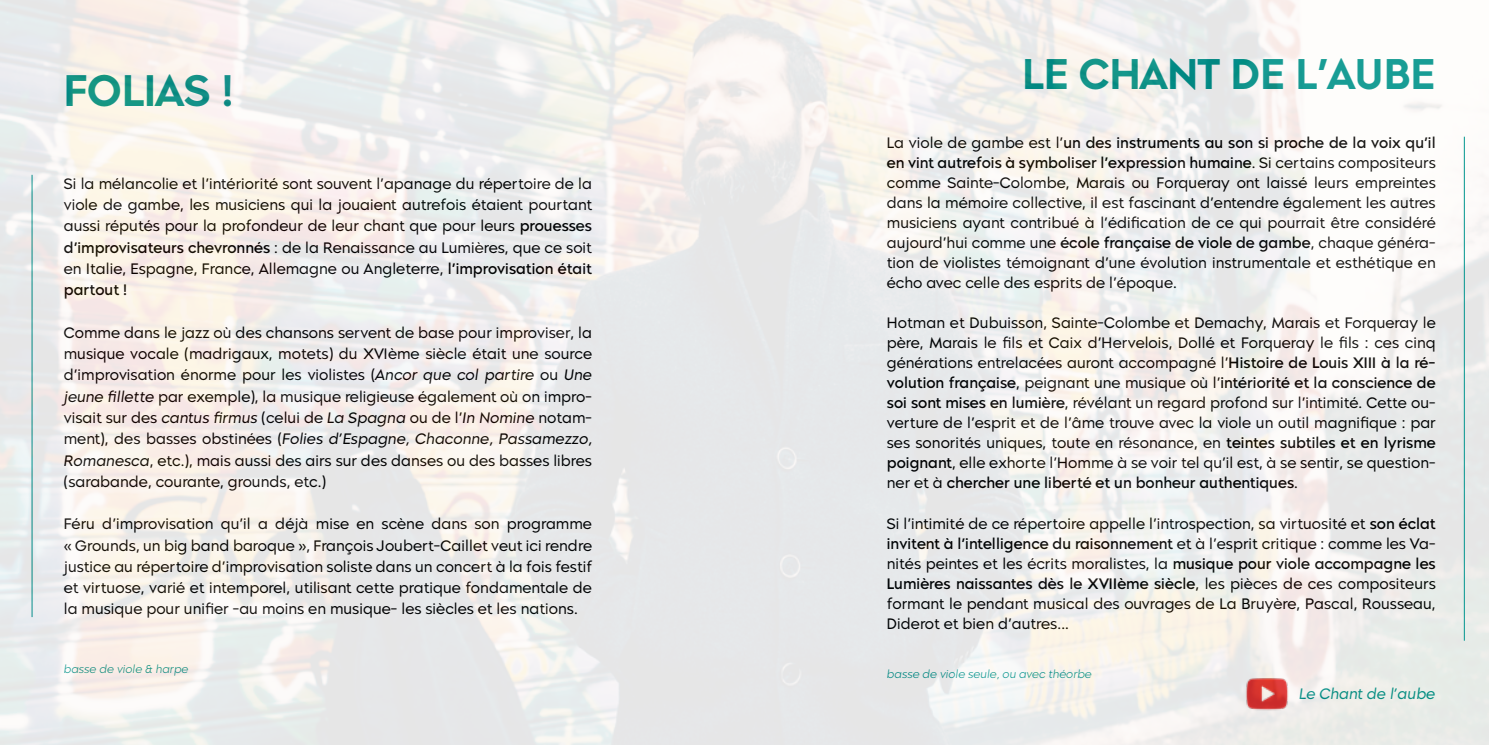
<style>
.page{position:relative;width:1489px;height:745px;background:#fff}
.page>*{position:absolute;margin:0;border:0;box-sizing:border-box;transform-origin:0 0}
.t1{font:600 43.75px "Morn";color:#00958e}
.t2{font:600 42.5px "Morn";color:#00958e}
.t3{font:15px/20px "Morn";color:#000;text-align:justify}
.t4{font:italic 15px "Morn";color:#00958e}
.t5{font:italic 300 11.25px "Morn";color:#00958e}
.s1{font-weight:500}
.s2{font-style:italic}
</style>
<div class="page">
<img style="left:0;top:0;width:1488px;height:744px">
<hr style="left:1463px;top:137px;width:1px;height:503px;background:#00958e">
<h1 class="t1" style="left:64px;top:64px;width:171px">FOLIAS !</h1>
<p class="t3" style="left:64px;top:173px;width:529px;line-height:21.2px">Si la mélancolie et l’intériorité sont souvent l’apanage du répertoire de la viole de gambe, les musiciens qui la jouaient autrefois étaient pourtant aussi réputés pour la profondeur de leur chant que pour leurs <span class="s1">prouesses d’improvisateurs chevronnés</span> : de la Renaissance au Lumières, que ce soit en Italie, Espagne, France, Allemagne ou Angleterre, <span class="s1">l’improvisation était partout !</span></p>
<p class="t3" style="left:64px;top:322px;width:530px;line-height:21.2px">Comme dans le jazz où des chansons servent de base pour improviser, la musique vocale (madrigaux, motets) du XVIème siècle était une source d’improvisation énorme pour les violistes (<span class="s2">Ancor que col partire</span> ou <span class="s2">Une jeune fillette</span> par exemple), la musique religieuse également où on impro&shy;visait sur des <span class="s2">cantus firmus</span> (celui de <span class="s2">La Spagna</span> ou de l’<span class="s2">In Nomine</span> notam&shy;ment), des basses obstinées (<span class="s2">Folies d’Espagne, Chaconne, Passamezzo, Romanesca</span>, etc.), mais aussi des airs sur des danses ou des basses libres (sarabande, courante, grounds, etc.)</p>
<p class="t3" style="left:64px;top:513px;width:529px;line-height:21.2px">Féru d’improvisation qu’il a déjà mise en scène dans son programme « Grounds, un big band baroque », François Joubert-Caillet veut ici rendre justice au répertoire d’improvisation soliste dans un concert à la fois festif et virtuose, varié et intemporel, utilisant cette pratique fondamentale de la musique pour unifier -au moins en musique- les siècles et les nations.</p>
<p class="t5" style="left:64px;top:662px;width:126px">basse de viole &amp; harpe</p>
<h2 class="t2" style="left:1022px;top:48px;width:414px">LE CHANT DE L’AUBE</h2>
<p class="t3" style="left:886px;top:133px;width:550px">La viole de gambe est l’<span class="s1">un des instruments au son si proche de la voix qu’il en vint autrefois à symboliser l’expression humaine</span>. Si certains compositeurs comme Sainte-Colombe, Marais ou Forqueray ont laissé leurs empreintes dans la mémoire collective, il est fascinant d’entendre également les autres musiciens ayant contribué à l’édification de ce qui pourrait être considéré aujourd’hui comme une <span class="s1">école française de viole de gambe</span>, chaque généra&shy;tion de violistes témoignant d’une évolution instrumentale et esthétique en écho avec celle des esprits de l’époque.</p>
<p class="t3" style="left:886px;top:313px;width:550px">Hotman et Dubuisson, Sainte-Colombe et Demachy, Marais et Forqueray le père, Marais le fils et Caix d’Hervelois, Dollé et Forqueray le fils : ces cinq générations entrelacées auront accompagné l’<span class="s1">Histoire de Louis XIII à la ré&shy;volution française</span>, peignant une musique où l’<span class="s1">intériorité et la conscience de soi sont mises en lumière</span>, révélant un regard profond sur l’intimité. Cette ou&shy;verture de l’esprit et de l’âme trouve avec la viole un outil magnifique : par ses sonorités uniques, toute en résonance, en <span class="s1">teintes subtiles et en lyrisme poignant</span>, elle exhorte l’Homme à se voir tel qu’il est, à se sentir, se question&shy;ner et à <span class="s1">chercher une liberté et un bonheur authentiques</span>.</p>
<p class="t3" style="left:886px;top:513px;width:550px">Si l’intimité de ce répertoire appelle l’introspection, sa virtuosité et <span class="s1">son éclat invitent à l’intelligence du raisonnement</span> et à l’esprit critique : comme les Va&shy;nités peintes et les écrits moralistes, la <span class="s1">musique pour viole accompagne les Lumières naissantes dès le XVIIème siècle</span>, les pièces de ces compositeurs formant le pendant musical des ouvrages de La Bruyère, Pascal, Rousseau, Diderot et bien d’autres...</p>
<p class="t5" style="left:886px;top:666px;width:206px">basse de viole seule, ou avec théorbe</p>
<p class="t4" style="left:1298px;top:684px;width:138px">Le Chant de l’aube</p>
</div>
